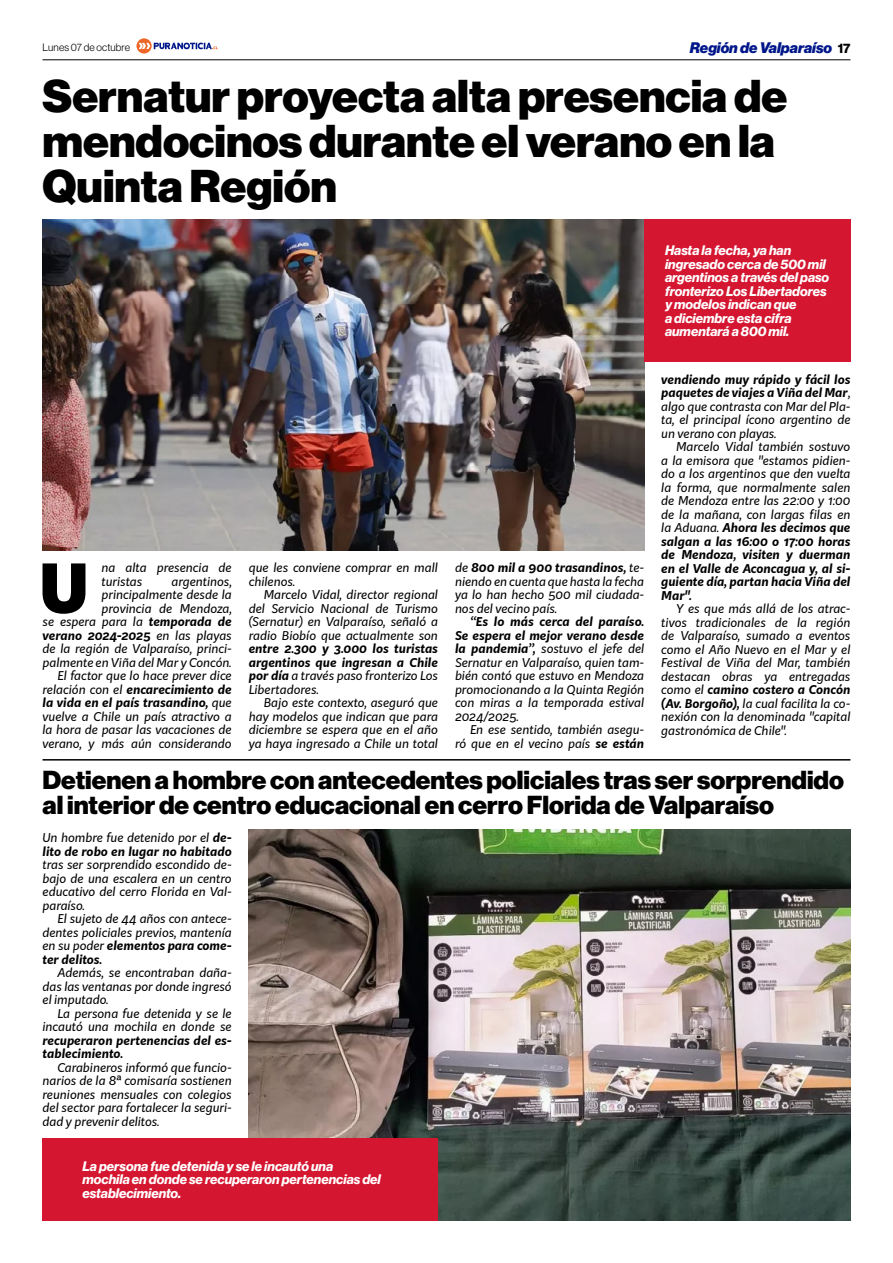
<style>
.page{position:relative;width:893px;height:1263px;background:#fff}
.page>*{position:absolute;margin:0;border:0;box-sizing:border-box;transform-origin:0 0}
.t1{font:900 66.3px "Kit Sans";color:#000}
.t2{font:45px/45px "N Haas Grotesk DS Pro 95 Blk";color:#000}
.t3{font:25.5px/25.5px "N Haas Grotesk DS Pro 95 Blk";color:#000}
.t4{font:15px "N Haas Grotesk DS Pro 96 Blk It";color:#00178a}
.t5{font:13.5px/13.5px "N Haas Grotesk DS Pro 76 Bd It";color:#fff}
.t6{font:italic 12px/13.5px "Kit Sans";color:#000;text-align:justify}
.t7{font:italic 700 12px/13.5px "Kit Sans";color:#000}
.t8{font:10.5px "N Haas Grotesk DS Pro 45 Lt";letter-spacing:.015em;color:#000}
.s1{font-family:"N Haas Grotesk DS Pro 75 Bd";font-size:13.5px;color:#000}
.s2{font-weight:700}
.s3{font-weight:400}
</style>
<div class="page">
<img style="left:43px;top:219px;width:601px;height:332px">
<div style="left:644px;top:219px;width:206px;height:143px;background:#d41630"></div>
<hr style="left:43px;top:59px;width:807px;height:1px;background:#000">
<svg style="left:136px;top:38px;width:82px;height:16px"></svg>
<img style="left:249px;top:829px;width:601px;height:391px">
<div style="left:43px;top:1137px;width:395px;height:83px;background:#d41630"></div>
<hr style="left:43px;top:759px;width:807px;height:1px;background:#000">
<p class="t8" style="left:43px;top:41px;width:89px">Lunes 07 de octubre</p>
<p class="t4" style="left:690px;top:39px;width:162px">Región de Valparaíso <span class="s1">17</span></p>
<h2 class="t2" style="left:43px;top:74px;width:746px">Sernatur proyecta alta presencia de mendocinos durante el verano en la<br>Quinta Región</h2>
<h1 class="t1" style="left:40px;top:528px;width:49px">U</h1>
<p class="t6" style="left:102px;top:560px;width:132px">na alta presencia de turistas</p>
<p class="t6" style="left:43px;top:574px;width:191px;text-align:right">argentinos,<br>principalmente desde la<br>provincia de Mendoza,<br>se espera para la <span class="s2">temporada de verano 2024-2025</span> en las playas de la región de Valparaíso, princi&shy;palmente en Viña del Mar y Concón.<br>El factor que lo hace prever dice relación con el <span class="s2">encarecimiento de la vida en el país trasandino,</span> que vuelve a Chile un país atractivo a la hora de pasar las vacaciones de verano, y más aún considerando</p>
<p class="t6" style="left:249px;top:560px;width:191px">que les conviene comprar en mall chilenos.</p>
<p class="t6" style="left:249px;top:587px;width:191px;text-indent:15px">Marcelo Vidal, director regional del Servicio Nacional de Turismo (Sernatur) en Valparaíso, señaló a radio Biobío que actualmente son</p>
<p class="t7" style="left:249px;top:641px;width:191px;text-align:justify">entre 2.300 y 3.000 los turistas argentinos que ingresan a Chile por día <span class="s3">a través paso fronterizo Los Libertadores.</span></p>
<p class="t6" style="left:249px;top:695px;width:191px;text-indent:15px">Bajo este contexto, aseguró que hay modelos que indican que para diciembre se espera que en el año ya haya ingresado a Chile un total</p>
<p class="t6" style="left:455px;top:560px;width:191px">de <span class="s2">800 mil a 900 trasandinos,</span> te&shy;niendo en cuenta que hasta la fecha ya lo han hecho 500 mil ciudada&shy;nos del vecino país.</p>
<p class="t6" style="left:455px;top:614px;width:191px;text-indent:15px"><span class="s2">“Es lo más cerca del paraíso.<br>Se espera el mejor verano desde la pandemia”,</span> sostuvo el jefe del Sernatur en Valparaíso, quien tam&shy;bién contó que estuvo en Mendoza promocionando a la Quinta Región con miras a la temporada estival 2024/2025.</p>
<p class="t6" style="left:455px;top:722px;width:191px;text-align:right">En ese sentido, también asegu-<br>ró que en el vecino país <span class="s2">se están</span></p>
<p class="t5" style="left:665px;top:244px;width:166px">Hasta la fecha, ya han ingresado cerca de 500 mil argentinos a través del paso fronterizo Los Libertadores y modelos indican que<br>a diciembre esta cifra aumentará a 800 mil.</p>
<p class="t6" style="left:661px;top:372px;width:191px"><span class="s2">vendiendo muy rápido y fácil los paquetes de viajes a Viña del Mar</span>, algo que contrasta con Mar del Pla&shy;ta, el principal ícono argentino de un verano con playas.</p>
<p class="t6" style="left:661px;top:440px;width:191px;text-indent:15px">Marcelo Vidal también sostuvo a la emisora que "estamos pidien&shy;do a los argentinos que den vuelta la forma, que normalmente salen de Mendoza entre las 22:00 y 1:00 de la mañana, con largas filas en la Aduana. <span class="s2">Ahora les decimos que salgan a las 16:00 o 17:00 horas de Mendoza, visiten y duerman en el Valle de Aconcagua y, al si&shy;guiente día, partan hacia Viña del Mar".</span></p>
<p class="t6" style="left:661px;top:602px;width:191px;text-indent:15px">Y es que más allá de los atrac&shy;tivos tradicionales de la región de Valparaíso, sumado a eventos como el Año Nuevo en el Mar y el Festival de Viña del Mar, también destacan obras ya entregadas como el <span class="s2">camino costero a Concón (Av. Borgoño),</span> la cual facilita la co&shy;nexión con la denominada "capital gastronómica de Chile".</p>
<h3 class="t3" style="left:43px;top:767px;width:803px">Detienen a hombre con antecedentes policiales tras ser sorprendido al interior de centro educacional en cerro Florida de Valparaíso</h3>
<p class="t7" style="left:43px;top:830px;width:191px"><span class="s3">Un hombre fue detenido por el</span> de&shy;lito de robo en lugar no habitado</p>
<p class="t6" style="left:43px;top:857px;width:191px">tras ser sorprendido escondido de&shy;bajo de una escalera en un centro educativo del cerro Florida en Val&shy;paraíso.</p>
<p class="t6" style="left:43px;top:911px;width:191px;text-indent:15px">El sujeto de 44 años con antece&shy;dentes policiales previos, mantenía en su poder <span class="s2">elementos para come&shy;ter delitos.</span></p>
<p class="t6" style="left:43px;top:965px;width:191px;text-indent:15px">Además, se encontraban daña&shy;das las ventanas por donde ingresó el imputado.</p>
<p class="t6" style="left:43px;top:1006px;width:191px;text-align:right">La persona fue detenida y se le incautó una mochila en donde se</p>
<p class="t7" style="left:43px;top:1033px;width:191px">recuperaron pertenencias del es&shy;tablecimiento.</p>
<p class="t6" style="left:43px;top:1060px;width:191px;text-indent:15px">Carabineros informó que funcio&shy;narios de la 8ª comisaría sostienen reuniones mensuales con colegios del sector para fortalecer la seguri&shy;dad y prevenir delitos.</p>
<p class="t5" style="left:82px;top:1159px;width:300px">La persona fue detenida y se le incautó una mochila en donde se recuperaron pertenencias del establecimiento.</p>
</div>
